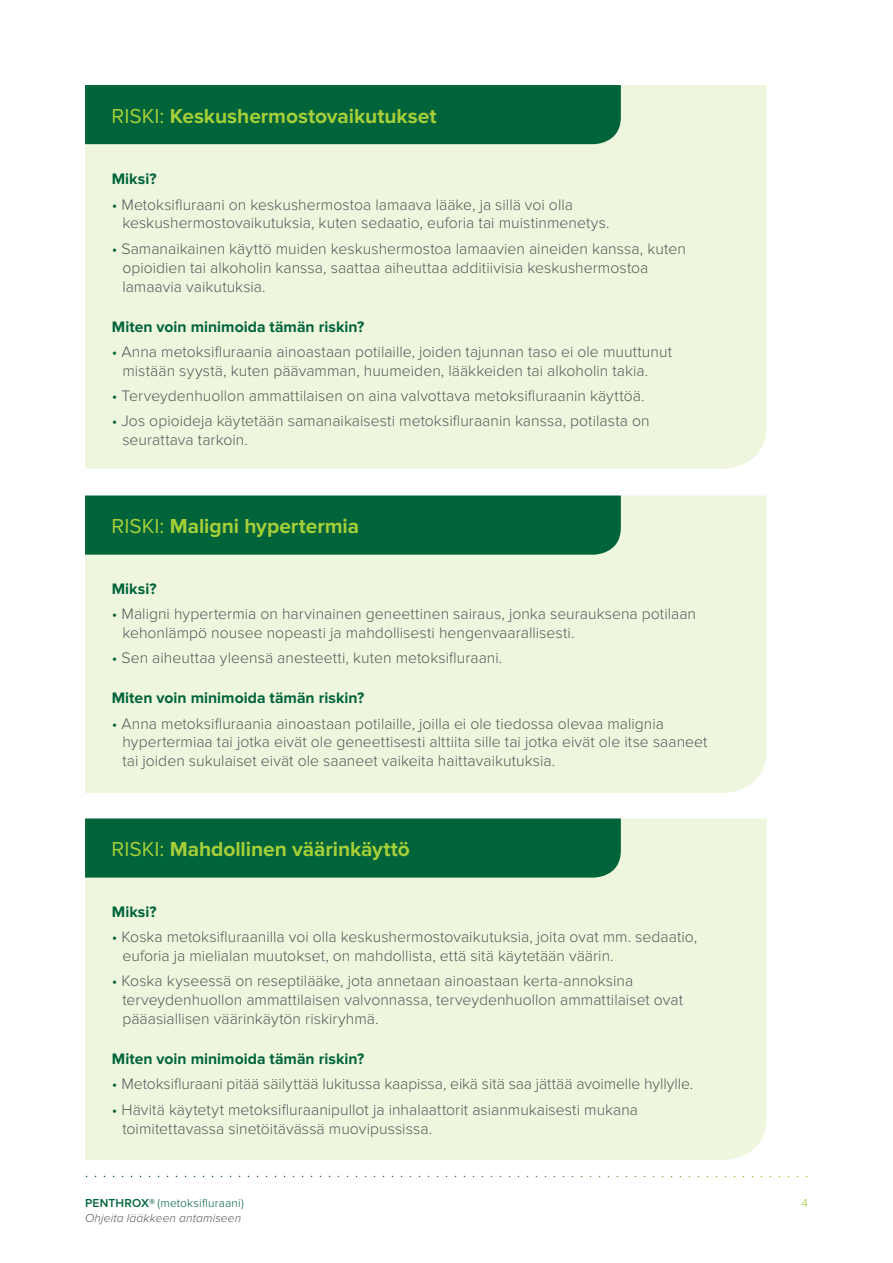
<style>
.page{position:relative;width:893px;height:1263px;background:#fff}
.page>*{position:absolute;margin:0;border:0;box-sizing:border-box;transform-origin:0 0}
.t1{font:700 21px "Proxima Nova";letter-spacing:-.005em;color:#a6ce39}
.t2{font:300 15.75px/18.9px "Proxima Nova";color:#57585a}
.t3{font:700 15.75px "Proxima Nova";color:#00643b}
.t4{font:italic 300 12px/14.4px "Proxima Nova";letter-spacing:.01em;color:#57585a}
.t5{font:300 12px "Proxima Nova";color:#a6ce39}
.s1{font-weight:400}
.s2{color:#00643b}
.s3{font-weight:600;font-style:normal;color:#00643b}
.s4{font-style:normal;color:#00643b}
</style>
<div class="page">
<svg style="left:86px;top:1176px;width:721px;height:1px"></svg>
<div style="left:85px;top:85px;width:682px;height:384px;background:#eff6de"></div>
<div style="left:85px;top:495px;width:682px;height:298px;background:#eff6de"></div>
<div style="left:85px;top:818px;width:682px;height:342px;background:#eff6de"></div>
<div style="left:85px;top:85px;width:536px;height:59px;background:#00643b"></div>
<div style="left:85px;top:495px;width:536px;height:60px;background:#00643b"></div>
<div style="left:85px;top:818px;width:536px;height:59px;background:#00643b"></div>
<p class="t1" style="left:112px;top:104px;width:326px"><span class="s1">RISKI:</span> Keskushermostovaikutukset</p>
<p class="t3" style="left:112px;top:170px;width:46px">Miksi?</p>
<p class="t2" style="left:122px;top:195px;width:489px;text-indent:-11px"><span class="s2">•</span> Metoksifluraani on keskushermostoa lamaava lääke, ja sillä voi olla keskushermostovaikutuksia, kuten sedaatio, euforia tai muistinmenetys.</p>
<p class="t2" style="left:122px;top:239px;width:565px;text-indent:-11px"><span class="s2">•</span> Samanaikainen käyttö muiden keskushermostoa lamaavien aineiden kanssa, kuten opioidien tai alkoholin kanssa, saattaa aiheuttaa additiivisia keskushermostoa lamaavia vaikutuksia.</p>
<p class="t3" style="left:112px;top:317px;width:254px">Miten voin minimoida tämän riskin?</p>
<p class="t2" style="left:122px;top:342px;width:551px;text-indent:-11px"><span class="s2">•</span> Anna metoksifluraania ainoastaan potilaille, joiden tajunnan taso ei ole muuttunut mistään syystä, kuten päävamman, huumeiden, lääkkeiden tai alkoholin takia.</p>
<p class="t2" style="left:112px;top:387px;width:534px"><span class="s2">•</span> Terveydenhuollon ammattilaisen on aina valvottava metoksifluraanin käyttöä.</p>
<p class="t2" style="left:122px;top:412px;width:529px;text-indent:-11px"><span class="s2">•</span> Jos opioideja käytetään samanaikaisesti metoksifluraanin kanssa, potilasta on seurattava tarkoin.</p>
<p class="t1" style="left:112px;top:514px;width:249px"><span class="s1">RISKI:</span> Maligni hypertermia</p>
<p class="t3" style="left:112px;top:579px;width:46px">Miksi?</p>
<p class="t2" style="left:122px;top:604px;width:575px;text-indent:-11px"><span class="s2">•</span> Maligni hypertermia on harvinainen geneettinen sairaus, jonka seurauksena potilaan kehonlämpö nousee nopeasti ja mahdollisesti hengenvaarallisesti.</p>
<p class="t2" style="left:112px;top:649px;width:392px"><span class="s2">•</span> Sen aiheuttaa yleensä anesteetti, kuten metoksifluraani.</p>
<p class="t3" style="left:112px;top:689px;width:254px">Miten voin minimoida tämän riskin?</p>
<p class="t2" style="left:122px;top:714px;width:587px;text-indent:-11px"><span class="s2">•</span> Anna metoksifluraania ainoastaan potilaille, joilla ei ole tiedossa olevaa malignia hypertermiaa tai jotka eivät ole geneettisesti alttiita sille tai jotka eivät ole itse saaneet tai joiden sukulaiset eivät ole saaneet vaikeita haittavaikutuksia.</p>
<p class="t1" style="left:112px;top:837px;width:300px"><span class="s1">RISKI:</span> Mahdollinen väärinkäyttö</p>
<p class="t3" style="left:112px;top:902px;width:46px">Miksi?</p>
<p class="t2" style="left:122px;top:927px;width:576px;text-indent:-11px"><span class="s2">•</span> Koska metoksifluraanilla voi olla keskushermostovaikutuksia, joita ovat mm. sedaatio, euforia ja mielialan muutokset, on mahdollista, että sitä käytetään väärin.</p>
<p class="t2" style="left:122px;top:971px;width:562px;text-indent:-11px"><span class="s2">•</span> Koska kyseessä on reseptilääke, jota annetaan ainoastaan kerta-annoksina terveydenhuollon ammattilaisen valvonnassa, terveydenhuollon ammattilaiset ovat pääasiallisen väärinkäytön riskiryhmä.</p>
<p class="t3" style="left:112px;top:1050px;width:254px">Miten voin minimoida tämän riskin?</p>
<p class="t2" style="left:112px;top:1075px;width:583px"><span class="s2">•</span> Metoksifluraani pitää säilyttää lukitussa kaapissa, eikä sitä saa jättää avoimelle hyllylle.</p>
<p class="t2" style="left:122px;top:1100px;width:517px;text-indent:-11px"><span class="s2">•</span> Hävitä käytetyt metoksifluraanipullot ja inhalaattorit asianmukaisesti mukana toimitettavassa sinetöitävässä muovipussissa.</p>
<p class="t4" style="left:85px;top:1196px;width:160px"><span class="s3">PENTHROX®</span> <span class="s4">(metoksifluraani)<br></span>Ohjeita lääkkeen antamiseen</p>
<p class="t5" style="left:801px;top:1196px;width:8px">4</p>
</div>
